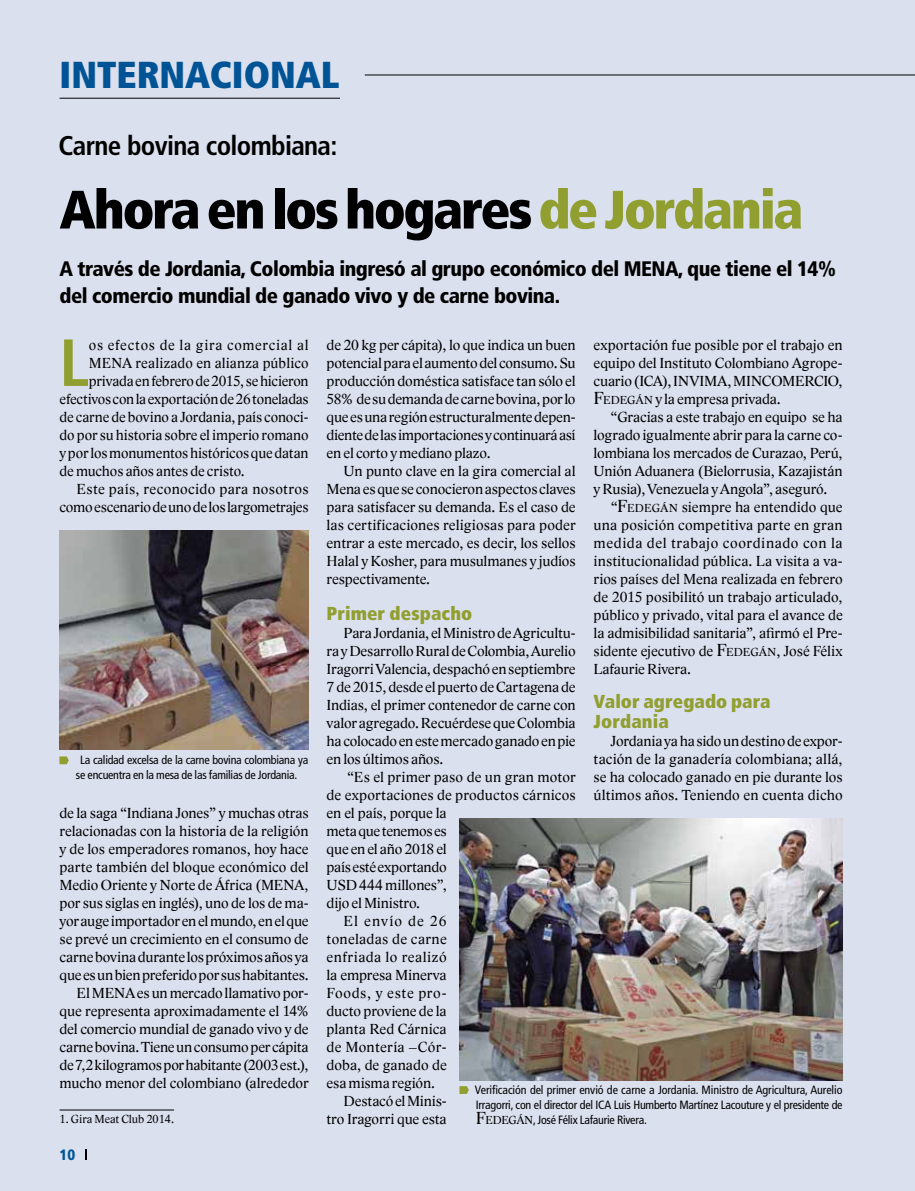
<style>
.page{position:relative;width:915px;height:1191px;background:#fff}
.page>*{position:absolute;margin:0;border:0;box-sizing:border-box;transform-origin:0 0}
.t1{font:700 condensed 66.6px "Frutiger LT Std";color:#919f30}
.t2{font:900 condensed 54px "Frutiger LT Std";letter-spacing:-.045em;color:#000}
.t3{font:900 condensed 37.5px "Frutiger LT Std";color:#005496}
.t4{font:700 condensed 27px "Frutiger LT Std";letter-spacing:-.025em;color:#000}
.t5{font:900 condensed 21px/27px "Frutiger LT Std";letter-spacing:-.025em;color:#000}
.t6{font:900 condensed 18.75px/20.2px "Frutiger LT Std";letter-spacing:.005em;color:#919f30}
.t7{font:15px/18px "Lido STF";letter-spacing:-.005em;color:#000;text-align:justify}
.t8{font:15px "Lido STF";letter-spacing:.025em;color:#000}
.t9{font:15px "Lido STF";letter-spacing:.02em;color:#000}
.t10{font:15px "Lido STF";letter-spacing:.015em;color:#000}
.t11{font:15px "Lido STF";letter-spacing:.055em;color:#000}
.t12{font:15px "Lido STF";letter-spacing:.035em;color:#000}
.t13{font:15px "Lido STF";letter-spacing:.05em;color:#000}
.t14{font:15px "Lido STF";letter-spacing:.07em;color:#000}
.t15{font:900 condensed 15px "Frutiger LT Std";color:#005496}
.t16{font:condensed 12px/15px "Frutiger LT Std";letter-spacing:-.02em;color:#000}
.t17{font:12px "Lido STF";color:#000}
.s1{color:#919f30}
.s2{font-size:18px}
.s3{font-size:12px}
.s4{font-family:"Lido STF";font-stretch:normal;font-size:18px}
.s5{font-family:"Lido STF";font-stretch:normal}
</style>
<div class="page">
<div style="left:0;top:0;width:914px;height:1191px;background:#dbe0ee"></div>
<hr style="left:60px;top:98px;width:280px;height:1px;background:#000">
<svg style="left:85px;top:1149px;width:2px;height:11px"></svg>
<hr style="left:364px;top:75px;width:550px;height:1px;background:#000">
<hr style="left:60px;top:1109px;width:114px;height:1px;background:#000">
<svg style="left:59px;top:756px;width:10px;height:8px"></svg>
<svg style="left:459px;top:1086px;width:9px;height:8px"></svg>
<img style="left:459px;top:818px;width:383px;height:262px">
<img style="left:59px;top:531px;width:249px;height:218px">
<h3 class="t3" style="left:60px;top:52px;width:281px">INTERNACIONAL</h3>
<h3 class="t4" style="left:58px;top:130px;width:280px">Carne bovina colombiana:</h3>
<h2 class="t2" style="left:60px;top:177px;width:745px">Ahora en los hogares <span class="s1">de Jordania</span></h2>
<h3 class="t5" style="left:60px;top:255px;width:777px">A través de Jordania, Colombia ingresó al grupo económico del MENA, que tiene el 14% del comercio mundial de ganado vivo y de carne bovina.</h3>
<p class="t7" style="left:326px;top:336px;width:250px">de 20 kg per cápita), lo que indica un buen potencial para el aumento del consumo. Su producción doméstica satisface tan sólo el 58% de su demanda de carne bovina, por lo que es una región estructuralmente depen&shy;diente de las importaciones y continuará así en el corto y mediano plazo.</p>
<p class="t7" style="left:326px;top:462px;width:250px;text-indent:17px">Un punto clave en la gira comercial al Mena es que se conocieron aspectos claves para satisfacer su demanda. Es el caso de las certificaciones religiosas para poder entrar a este mercado, es decir, los sellos Halal y Kosher, para musulmanes y judíos respectivamente.</p>
<p class="t6" style="left:326px;top:603px;width:147px">Primer despacho</p>
<p class="t7" style="left:326px;top:624px;width:250px;text-indent:17px">Para Jordania, el Ministro de Agricultu&shy;ra y Desarrollo Rural de Colombia, Aurelio Iragorri Valencia, despachó en septiembre 7 de 2015, desde el puerto de Cartagena de Indias, el primer contenedor de carne con valor agregado. Recuérdese que Colombia ha colocado en este mercado ganado en pie en los últimos años.</p>
<p class="t7" style="left:347px;top:768px;width:230px">“Es el primer paso de un gran motor</p>
<p class="t7" style="left:326px;top:786px;width:250px">de exportaciones de productos cárnicos</p>
<p class="t7" style="left:326px;top:804px;width:122px">en el país, porque la</p>
<p class="t7" style="left:326px;top:822px;width:122px">meta que tenemos es</p>
<p class="t7" style="left:326px;top:840px;width:121px">que en el año 2018 el</p>
<p class="t7" style="left:326px;top:858px;width:121px">país esté exportando</p>
<p class="t7" style="left:326px;top:876px;width:122px">USD 444 millones”,</p>
<p class="t7" style="left:326px;top:894px;width:95px">dijo el Ministro.</p>
<p class="t14" style="left:343px;top:912px;width:104px">El envío de 26</p>
<p class="t9" style="left:326px;top:930px;width:121px">toneladas de carne</p>
<p class="t12" style="left:326px;top:948px;width:121px">enfriada lo realizó</p>
<p class="t7" style="left:326px;top:966px;width:121px">la empresa Minerva</p>
<p class="t13" style="left:326px;top:984px;width:121px">Foods, y este pro-</p>
<p class="t7" style="left:326px;top:1002px;width:121px">ducto proviene de la</p>
<p class="t7" style="left:326px;top:1020px;width:121px">planta Red Cárnica</p>
<p class="t9" style="left:326px;top:1038px;width:121px">de Montería –Cór-</p>
<p class="t7" style="left:326px;top:1056px;width:122px">doba, de ganado de</p>
<p class="t7" style="left:326px;top:1074px;width:110px">esa misma región.</p>
<p class="t7" style="left:343px;top:1092px;width:104px">Destacó el Minis-</p>
<p class="t7" style="left:326px;top:1110px;width:121px">tro Iragorri que esta</p>
<h1 class="t1" style="left:60px;top:323px;width:31px">L</h1>
<p class="t11" style="left:89px;top:336px;width:221px">os efectos de la gira comercial al</p>
<p class="t7" style="left:593px;top:336px;width:250px">exportación fue posible por el trabajo en equipo del Instituto Colombiano Agrope&shy;cuario (ICA), INVIMA, MINCOMERCIO, <span class="s2">F</span><span class="s3">EDEGÁN</span> y la empresa privada.</p>
<p class="t7" style="left:593px;top:408px;width:250px;text-indent:17px">“Gracias a este trabajo en equipo se ha logrado igualmente abrir para la carne co&shy;lombiana los mercados de Curazao, Perú, Unión Aduanera (Bielorrusia, Kazajistán y Rusia), Venezuela y Angola”, aseguró.</p>
<p class="t7" style="left:593px;top:498px;width:250px;text-indent:17px">“<span class="s2">F</span><span class="s3">EDEGÁN</span> siempre ha entendido que una posición competitiva parte en gran medida del trabajo coordinado con la institucionalidad pública. La visita a va&shy;rios países del Mena realizada en febrero de 2015 posibilitó un trabajo articulado, público y privado, vital para el avance de la admisibilidad sanitaria”, afirmó el Pre&shy;sidente ejecutivo de <span class="s2">F</span><span class="s3">EDEGÁN</span>, José Félix Lafaurie Rivera.</p>
<p class="t6" style="left:593px;top:691px;width:178px">Valor agregado para<br>Jordania</p>
<p class="t7" style="left:593px;top:732px;width:250px;text-indent:17px">Jordania ya ha sido un destino de expor&shy;tación de la ganadería colombiana; allá, se ha colocado ganado en pie durante los últimos años. Teniendo en cuenta dicho</p>
<p class="t10" style="left:89px;top:354px;width:221px">MENA realizado en alianza público</p>
<p class="t7" style="left:89px;top:372px;width:221px">privada en febrero de 2015, se hicieron</p>
<p class="t7" style="left:60px;top:390px;width:250px">efectivos con la exportación de 26 toneladas</p>
<p class="t7" style="left:60px;top:408px;width:250px">de carne de bovino a Jordania, país conoci-</p>
<p class="t7" style="left:60px;top:426px;width:250px">do por su historia sobre el imperio romano</p>
<p class="t7" style="left:60px;top:444px;width:250px">y por los monumentos históricos que datan</p>
<p class="t7" style="left:60px;top:462px;width:186px">de muchos años antes de cristo.</p>
<p class="t8" style="left:77px;top:480px;width:233px">Este país, reconocido para nosotros</p>
<p class="t7" style="left:60px;top:498px;width:250px">como escenario de uno de los largometrajes</p>
<p class="t16" style="left:76px;top:752px;width:234px;text-indent:4px">La calidad excelsa de la carne bovina colombiana ya se encuentra en la mesa de las familias de Jordania.</p>
<p class="t7" style="left:60px;top:804px;width:250px;text-align:right">de la saga “Indiana Jones” y muchas otras relacionadas con la historia de la religión y de los emperadores romanos, hoy hace parte también del bloque económico del Medio Oriente y Norte de África (MENA, por sus siglas en inglés), uno de los de ma&shy;yor auge importador en el mundo, en el que se prevé un crecimiento en el consumo de carne bovina durante los próximos años ya que es un bien preferido por sus habitantes.<br>El MENA es un mercado llamativo por&shy;que representa aproximadamente el 14% del comercio mundial de ganado vivo y de carne bovina. Tiene un consumo per cápita de 7,2 kilogramos por habitante (2003 est.), mucho menor del colombiano (alrededor</p>
<p class="t17" style="left:60px;top:1112px;width:116px">1. Gira Meat Club 2014.</p>
<p class="t16" style="left:474px;top:1082px;width:369px;text-align:justify">Verificación del primer envió de carne a Jordania. Ministro de Agricultura, Aurelio Irragorri, con el director del ICA Luis Humberto Martínez Lacouture y el presidente de <span class="s4">F</span><span class="s5">EDEGÁN</span>, José Félix Lafaurie Rivera.</p>
<p class="t15" style="left:60px;top:1146px;width:17px">10</p>
</div>
